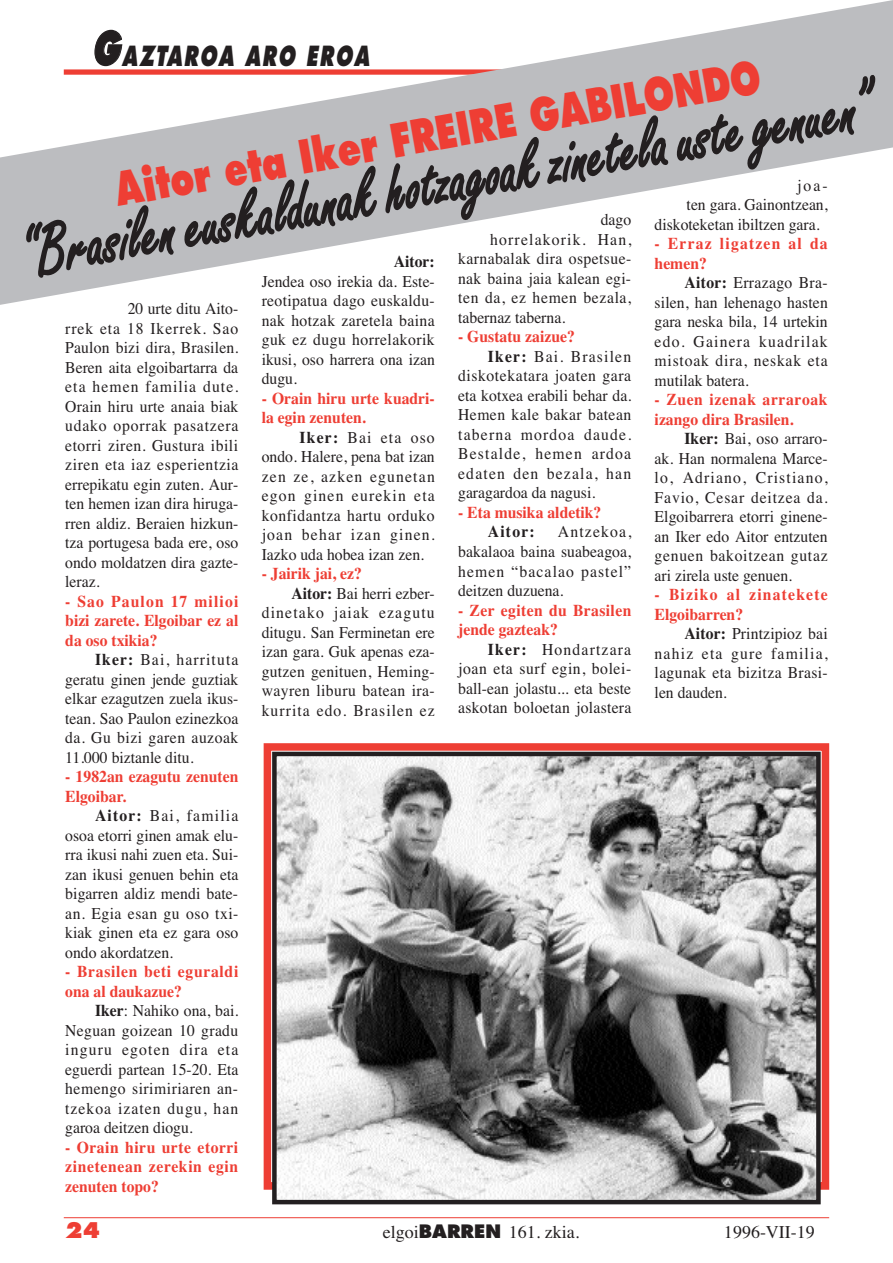
<style>
.page{position:relative;width:893px;height:1263px;background:#fff}
.page>*{position:absolute;margin:0;border:0;box-sizing:border-box;transform-origin:0 0}
.t1{font:72px "Freestyle Script";color:#231f20;scale:.85 1}
.t2{font:800 45px "Futura";color:#ee3e34;scale:.75 1}
.t3{font:italic 800 27px "Futura";letter-spacing:.085em;color:#231f20;scale:.7 1}
.t4{font:800 21px "Futura";color:#ee3e34}
.t5{font:18px "Times";color:#231f20}
.t6{font:16.5px/19.5px "Times";letter-spacing:.02em;color:#231f20;text-align:justify;scale:.95 1}
.t7{font:700 16.5px/19.5px "Times";color:#ee3e34;scale:.95 1}
.t8{font:16.5px "Times";color:#231f20;scale:.95 1}
.t9{font:16.5px "Times";letter-spacing:.075em;color:#231f20;scale:.95 1}
.t10{font:700 16.5px/19.5px "Times";letter-spacing:.075em;color:#ee3e34;scale:.95 1}
.t11{font:700 16.5px/19.5px "Times";letter-spacing:.045em;color:#ee3e34;scale:.95 1}
.t12{font:700 16.5px/19.5px "Times";letter-spacing:.025em;color:#ee3e34;scale:.95 1}
.t13{font:16.5px "Times";letter-spacing:.065em;color:#231f20;scale:.95 1}
.t14{font:16.5px "Times";letter-spacing:.04em;color:#231f20;scale:.95 1}
.t15{font:700 16.5px "Times";letter-spacing:.04em;color:#231f20;scale:.95 1}
.s1{font-size:45px}
.s2{font-weight:700}
.s3{font-family:"Futura";font-weight:800}
</style>
<div class="page">
<hr style="left:64px;top:1217px;width:765px;height:1px;background:#ee3e34">
<div style="left:264px;top:743px;width:565px;height:447px;border:8px solid #ee3e34"></div>
<img style="left:277px;top:757px;width:539px;height:442px">
<div style="left:272px;top:752px;width:549px;height:452px;border:4px solid #231f20"></div>
<svg style="left:0;top:0;width:893px;height:305px"></svg>
<h3 class="t3" style="left:92px;top:44px;width:398px"><span class="s1">G</span>AZTAROA ARO EROA</h3>
<h2 class="t2" style="left:112px;top:170px;width:875px;rotate:-10deg">Aitor eta Iker FREIRE GABILONDO</h2>
<h1 class="t1" style="left:16px;top:212px;width:1010px;rotate:-10deg">“Brasilen euskaldunak hotzagoak zinetela uste genuen”</h1>
<p class="t6" style="left:797px;top:175px;width:34px">joa-</p>
<p class="t8" style="left:687px;top:195px;width:150px">ten gara. Gainontzean,</p>
<p class="t8" style="left:655px;top:214px;width:175px">diskoteketan ibiltzen gara.</p>
<p class="t10" style="left:655px;top:234px;width:184px">- Erraz ligatzen al da hemen?</p>
<p class="t6" style="left:655px;top:273px;width:184px;text-indent:30px"><span class="s2">Aitor:</span> Errazago Bra&shy;silen, han lehenago hasten gara neska bila, 14 urtekin edo. Gainera kuadrilak mistoak dira, neskak eta mutilak batera.</p>
<p class="t7" style="left:655px;top:390px;width:184px">- Zuen izenak arraroak izango dira Brasilen.</p>
<p class="t6" style="left:655px;top:429px;width:184px;text-indent:30px"><span class="s2">Iker:</span> Bai, oso arraro&shy;ak. Han normalena Marce&shy;lo, Adriano, Cristiano, Favio, Cesar deitzea da.<br>Elgoibarrera etorri ginene&shy;an Iker edo Aitor entzuten genuen bakoitzean gutaz ari zirela uste genuen.</p>
<p class="t10" style="left:655px;top:585px;width:184px">- Biziko al zinatekete<br>Elgoibarren?</p>
<p class="t6" style="left:655px;top:624px;width:184px;text-indent:30px"><span class="s2">Aitor:</span> Printzipioz bai nahiz eta gure familia, lagunak eta bizitza Brasi&shy;len dauden.</p>
<p class="t6" style="left:601px;top:210px;width:34px">dago</p>
<p class="t9" style="left:490px;top:230px;width:150px">horrelakorik. Han,</p>
<p class="t6" style="left:458px;top:249px;width:184px">karnabalak dira ospetsue-</p>
<p class="t6" style="left:458px;top:268px;width:184px">nak baina jaia kalean egi-</p>
<p class="t14" style="left:458px;top:288px;width:184px">ten da, ez hemen bezala,</p>
<p class="t8" style="left:458px;top:308px;width:114px">tabernaz taberna.</p>
<p class="t7" style="left:458px;top:327px;width:124px">- Gustatu zaizue?</p>
<p class="t9" style="left:488px;top:347px;width:152px"><span class="s2">Iker:</span> Bai. Brasilen</p>
<p class="t6" style="left:458px;top:366px;width:184px">diskotekatara joaten gara</p>
<p class="t8" style="left:458px;top:386px;width:184px">eta kotxea erabili behar da.</p>
<p class="t6" style="left:458px;top:405px;width:184px">Hemen kale bakar batean</p>
<p class="t9" style="left:458px;top:425px;width:184px">taberna mordoa daude.</p>
<p class="t9" style="left:458px;top:444px;width:184px">Bestalde, hemen ardoa</p>
<p class="t9" style="left:458px;top:464px;width:184px">edaten den bezala, han</p>
<p class="t8" style="left:458px;top:483px;width:146px">garagardoa da nagusi.</p>
<p class="t7" style="left:458px;top:502px;width:152px">- Eta musika aldetik?</p>
<p class="t15" style="left:488px;top:522px;width:51px">Aitor:</p>
<p class="t15" style="left:394px;top:252px;width:45px">Aitor:</p>
<p class="t6" style="left:262px;top:271px;width:184px">Jendea oso irekia da. Este&shy;reotipatua dago euskaldu&shy;nak hotzak zaretela baina guk ez dugu horrelakorik ikusi, oso harrera ona izan dugu.</p>
<p class="t7" style="left:262px;top:388px;width:184px">- Orain hiru urte kuadri&shy;la egin zenuten.</p>
<p class="t6" style="left:262px;top:427px;width:184px;text-indent:38px"><span class="s2">Iker:</span> Bai eta oso ondo. Halere, pena bat izan zen ze, azken egunetan egon ginen eurekin eta konfidantza hartu orduko joan behar izan ginen.<br>Iazko uda hobea izan zen.</p>
<p class="t7" style="left:262px;top:564px;width:107px">- Jairik jai, ez?</p>
<p class="t8" style="left:291px;top:583px;width:152px"><span class="s2">Aitor:</span> Bai herri ezber-</p>
<p class="t9" style="left:262px;top:603px;width:184px">dinetako jaiak ezagutu</p>
<p class="t8" style="left:262px;top:622px;width:184px">ditugu. San Ferminetan ere</p>
<p class="t8" style="left:262px;top:642px;width:184px">izan gara. Guk apenas eza-</p>
<p class="t6" style="left:262px;top:661px;width:184px">gutzen genituen, Heming-</p>
<p class="t6" style="left:262px;top:681px;width:184px">wayren liburu batean ira-</p>
<p class="t13" style="left:262px;top:700px;width:184px">kurrita edo. Brasilen ez</p>
<p class="t6" style="left:65px;top:299px;width:184px;text-indent:62px">20 urte ditu Aito&shy;rrek eta 18 Ikerrek. Sao Paulon bizi dira, Brasilen.<br>Beren aita elgoibartarra da eta hemen familia dute.<br>Orain hiru urte anaia biak udako oporrak pasatzera etorri ziren. Gustura ibili ziren eta iaz esperientzia errepikatu egin zuten. Aur&shy;ten hemen izan dira hiruga&shy;rren aldiz. Beraien hizkun&shy;tza portugesa bada ere, oso ondo moldatzen dira gazte&shy;leraz.</p>
<p class="t7" style="left:65px;top:591px;width:184px;text-align:justify">- Sao Paulon 17 milioi bizi zarete. Elgoibar ez al da oso txikia?</p>
<p class="t6" style="left:65px;top:650px;width:184px;text-indent:30px"><span class="s2">Iker:</span> Bai, harrituta geratu ginen jende guztiak elkar ezagutzen zuela ikus&shy;tean. Sao Paulon ezinezkoa da. Gu bizi garen auzoak 11.000 biztanle ditu.</p>
<p class="t7" style="left:65px;top:767px;width:184px">- 1982an ezagutu zenuten<br>Elgoibar.</p>
<p class="t6" style="left:65px;top:806px;width:184px;text-indent:30px"><span class="s2">Aitor:</span> Bai, familia osoa etorri ginen amak elu&shy;rra ikusi nahi zuen eta. Sui&shy;zan ikusi genuen behin eta bigarren aldiz mendi bate&shy;an. Egia esan gu oso txi&shy;kiak ginen eta ez gara oso ondo akordatzen.</p>
<p class="t11" style="left:65px;top:962px;width:184px">- Brasilen beti eguraldi ona al daukazue?</p>
<p class="t6" style="left:65px;top:1001px;width:184px;text-indent:30px"><span class="s2">Iker</span>: Nahiko ona, bai.<br>Neguan goizean 10 gradu inguru egoten dira eta eguerdi partean 15-20. Eta hemengo sirimiriaren an&shy;tzekoa izaten dugu, han garoa deitzen diogu.</p>
<p class="t7" style="left:65px;top:1137px;width:184px;text-align:justify">- Orain hiru urte etorri zinetenean zerekin egin zenuten topo?</p>
<p class="t6" style="left:458px;top:522px;width:184px;text-indent:100px">Antzekoa, bakalaoa baina suabeagoa, hemen “bacalao pastel” deitzen duzuena.</p>
<p class="t12" style="left:458px;top:600px;width:184px">- Zer egiten du Brasilen jende gazteak?</p>
<p class="t6" style="left:458px;top:639px;width:184px;text-indent:30px"><span class="s2">Iker:</span> Hondartzara joan eta surf egin, bolei&shy;ball-ean jolastu... eta beste askotan boloetan jolastera</p>
<p class="t4" style="left:65px;top:1221px;width:36px">24</p>
<p class="t5" style="left:383px;top:1221px;width:198px">elgoi<span class="s3">BARREN</span> 161. zkia.</p>
<p class="t5" style="left:724px;top:1221px;width:92px">1996-VII-19</p>
</div>
